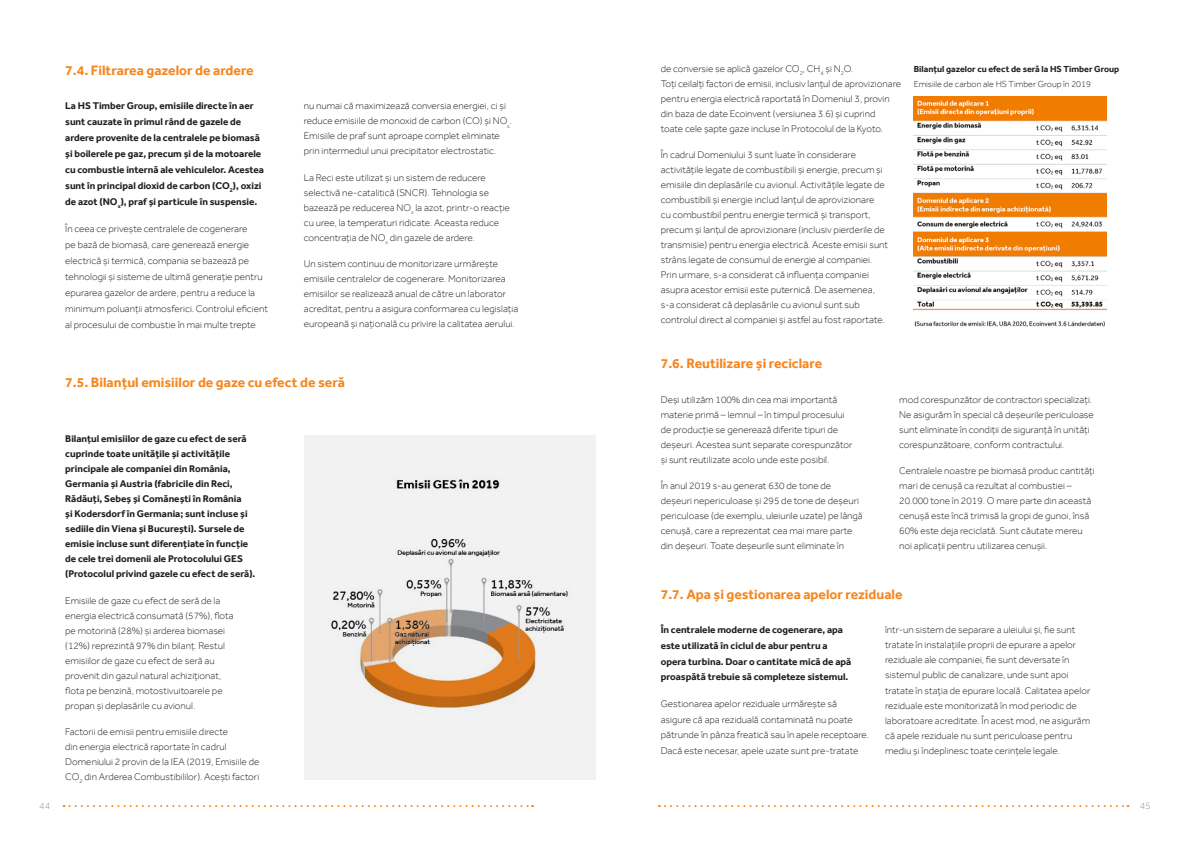
<style>
.page{position:relative;width:1191px;height:842px;background:#fff}
.page>*{position:absolute;margin:0;border:0;box-sizing:border-box;transform-origin:0 0}
.Subtitlu{font:700 14px "Effra";color:#f6861f}
.t1{font:300 10px/15px "Effra";color:#231f20}
.t2{font:700 10px/15px "Effra";color:#231f20}
.t3{font:300 10px "Effra";color:#97999c}
.t4{font:700 9px/15px "Effra";color:#231f20}
.s1{font-weight:300}
</style>
<div class="page">
<svg style="left:63px;top:805px;width:470px;height:2px"></svg>
<svg style="left:659px;top:805px;width:469px;height:2px"></svg>
<div style="left:304px;top:436px;width:291px;height:344px;background:#f2f2f3"></div>
<img style="left:331px;top:479px;width:237px;height:234px">
<img style="left:913px;top:96px;width:193px;height:231px">
<p class="t1" style="left:660px;top:61px;width:242px">de conversie se aplică gazelor CO<sub>2</sub>, CH<sub>4</sub> și N<sub>2</sub>O.<br>Toți ceilalți factori de emisii, inclusiv lanțul de aprovizionare pentru energia electrică raportată în Domeniul 3, provin din baza de date Ecoinvent (versiunea 3.6) și cuprind<br>toate cele șapte gaze incluse în Protocolul de la Kyoto.</p>
<p class="t1" style="left:660px;top:147px;width:229px">În cadrul Domeniului 3 sunt luate în considerare activitățile legate de combustibili și energie, precum și emisiile din deplasările cu avionul. Activitățile legate de combustibili și energie includ lanțul de aprovizionare<br>cu combustibil pentru energie termică și transport, precum și lanțul de aprovizionare (inclusiv pierderile de transmisie) pentru energia electrică. Aceste emisii sunt strâns legate de consumul de energie al companiei.<br>Prin urmare, s-a considerat că influența companiei asupra acestor emisii este puternică. De asemenea, s-a considerat că deplasările cu avionul sunt sub controlul direct al companiei și astfel au fost raportate.</p>
<p class="Subtitlu" style="left:65px;top:62px;width:190px">7.4. Filtrarea gazelor de ardere</p>
<p class="t4" style="left:913px;top:61px;width:207px">Bilanțul gazelor cu efect de seră la HS Timber Group<br><span class="s1">Emisiile de carbon ale HS Timber Group în 2019</span></p>
<p class="t2" style="left:65px;top:98px;width:200px;line-height:15.9px">La HS Timber Group, emisiile directe în aer sunt cauzate în primul rând de gazele de ardere provenite de la centralele pe biomasă și boilerele pe gaz, precum și de la motoarele cu combustie internă ale vehiculelor. Acestea sunt în principal dioxid de carbon (CO<sub>2</sub>), oxizi de azot (NO<sub>x</sub>), praf și particule în suspensie.</p>
<p class="t1" style="left:65px;top:221px;width:204px;line-height:15.9px">În ceea ce privește centralele de cogenerare<br>pe bază de biomasă, care generează energie electrică și termică, compania se bazează pe tehnologii și sisteme de ultimă generație pentru epurarea gazelor de ardere, pentru a reduce la minimum poluanții atmosferici. Controlul eficient al procesului de combustie în mai multe trepte</p>
<p class="t1" style="left:304px;top:98px;width:210px">nu numai că maximizează conversia energiei, ci și reduce emisiile de monoxid de carbon (CO) și NO<sub>x</sub>.<br>Emisiile de praf sunt aproape complet eliminate prin intermediul unui precipitator electrostatic.</p>
<p class="t1" style="left:304px;top:170px;width:208px">La Reci este utilizat și un sistem de reducere selectivă ne-catalitică (SNCR). Tehnologia se bazează pe reducerea NO<sub>x</sub> la azot, printr-o reacție cu uree, la temperaturi ridicate. Aceasta reduce concentrația de NO<sub>x</sub> din gazele de ardere.</p>
<p class="t1" style="left:304px;top:256px;width:216px">Un sistem continuu de monitorizare urmărește emisiile centralelor de cogenerare. Monitorizarea emisiilor se realizează anual de către un laborator acreditat, pentru a asigura conformarea cu legislația europeană și națională cu privire la calitatea aerului.</p>
<p class="Subtitlu" style="left:65px;top:374px;width:281px">7.5. Bilanțul emisiilor de gaze cu efect de seră</p>
<p class="t2" style="left:65px;top:431px;width:192px">Bilanțul emisiilor de gaze cu efect de seră cuprinde toate unitățile și activitățile principale ale companiei din România, Germania și Austria (fabricile din Reci, Rădăuți, Sebeș și Comănești în România<br>și Kodersdorf în Germania; sunt incluse și sediile din Viena și București). Sursele de emisie incluse sunt diferențiate în funcție de cele trei domenii ale Protocolului GES (Protocolul privind gazele cu efect de seră).</p>
<p class="t1" style="left:65px;top:593px;width:170px">Emisiile de gaze cu efect de seră de la energia electrică consumată (57%), flota pe motorină (28%) și arderea biomasei (12%) reprezintă 97% din bilanț. Restul emisiilor de gaze cu efect de seră au provenit din gazul natural achiziționat, flota pe benzină, motostivuitoarele pe propan și deplasările cu avionul.</p>
<p class="t1" style="left:65px;top:724px;width:196px">Factorii de emisii pentru emisiile directe<br>din energia electrică raportate în cadrul Domeniului 2 provin de la IEA (2019, Emisiile de CO<sub>2</sub> din Arderea Combustibililor). Acești factori</p>
<p class="Subtitlu" style="left:660px;top:355px;width:163px">7.6. Reutilizare și reciclare</p>
<p class="t1" style="left:660px;top:392px;width:193px">Deși utilizăm 100% din cea mai importantă materie primă – lemnul – în timpul procesului de producție se generează diferite tipuri de deșeuri. Acestea sunt separate corespunzător și sunt reutilizate acolo unde este posibil.</p>
<p class="t1" style="left:660px;top:478px;width:204px">În anul 2019 s-au generat 630 de tone de deșeuri nepericuloase și 295 de tone de deșeuri periculoase (de exemplu, uleiurile uzate) pe lângă cenușă, care a reprezentat cea mai mare parte din deșeuri. Toate deșeurile sunt eliminate în</p>
<p class="t1" style="left:899px;top:392px;width:196px">mod corespunzător de contractori specializați.<br>Ne asigurăm în special că deșeurile periculoase sunt eliminate în condiții de siguranță în unități corespunzătoare, conform contractului.</p>
<p class="t1" style="left:899px;top:463px;width:197px">Centralele noastre pe biomasă produc cantități mari de cenușă ca rezultat al combustiei – 20.000 tone în 2019. O mare parte din această cenușă este încă trimisă la gropi de gunoi, însă 60% este deja reciclată. Sunt căutate mereu noi aplicații pentru utilizarea cenușii.</p>
<p class="Subtitlu" style="left:660px;top:586px;width:243px">7.7. Apa și gestionarea apelor reziduale</p>
<p class="t2" style="left:660px;top:622px;width:192px;line-height:15.6px">În centralele moderne de cogenerare, apa este utilizată în ciclul de abur pentru a opera turbina. Doar o cantitate mică de apă proaspătă trebuie să completeze sistemul.</p>
<p class="t1" style="left:660px;top:696px;width:210px;line-height:15.6px">Gestionarea apelor reziduale urmărește să asigure că apa reziduală contaminată nu poate pătrunde în pânza freatică sau în apele receptoare.<br>Dacă este necesar, apele uzate sunt pre-tratate</p>
<p class="t1" style="left:885px;top:622px;width:207px">într-un sistem de separare a uleiului și, fie sunt tratate în instalațiile proprii de epurare a apelor reziduale ale companiei, fie sunt deversate în sistemul public de canalizare, unde sunt apoi tratate în stația de epurare locală. Calitatea apelor reziduale este monitorizată în mod periodic de laboratoare acreditate. În acest mod, ne asigurăm că apele reziduale nu sunt periculoase pentru mediu și îndeplinesc toate cerințele legale.</p>
<p class="t3" style="left:39px;top:800px;width:12px">44</p>
<p class="t3" style="left:1139px;top:800px;width:12px">45</p>
</div>
